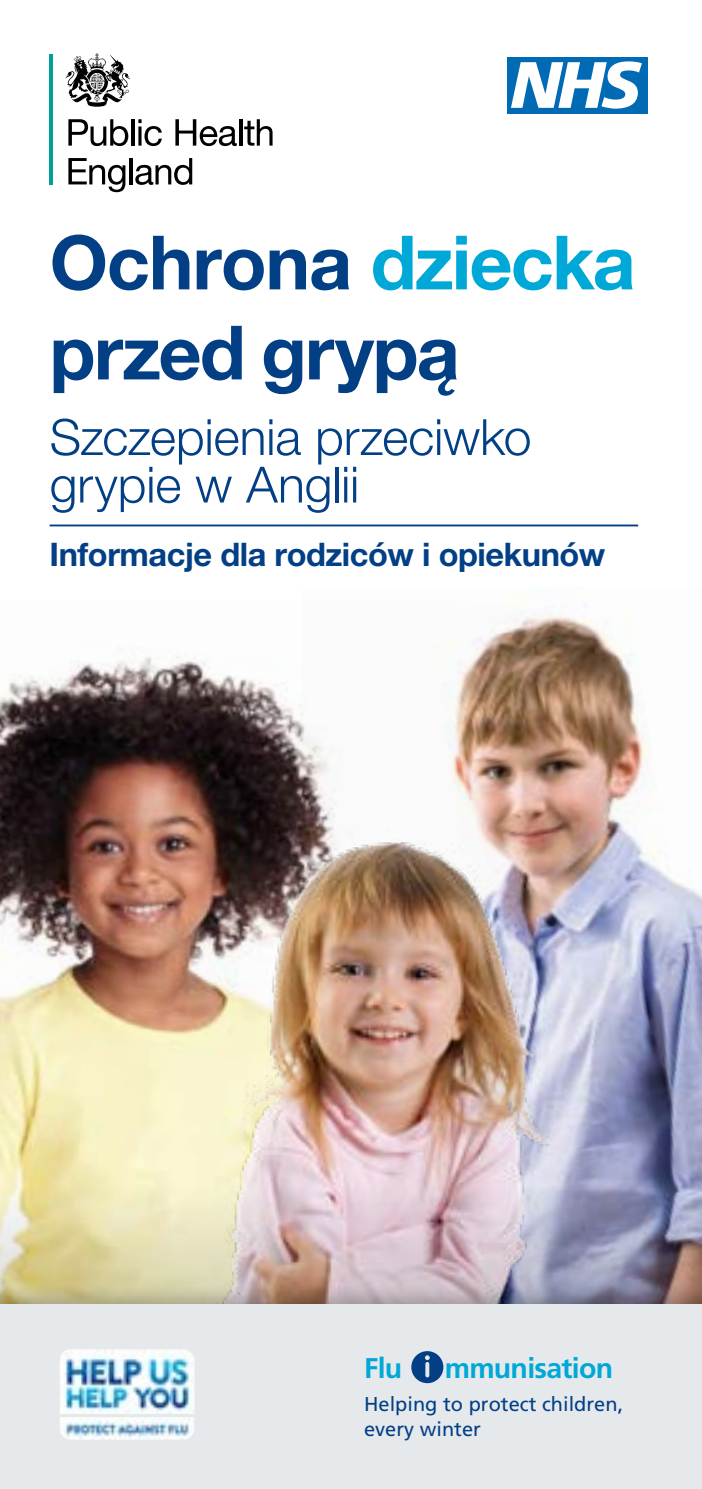
<style>
.page{position:relative;width:702px;height:1489px;background:#fff}
.page>*{position:absolute;margin:0;border:0;box-sizing:border-box;transform-origin:0 0}
.t1{font:700 75px/90px "Helvetica Neue LT Pro";letter-spacing:-.02em;color:#033f85}
.t2{font:300 50px/47.5px "Helvetica Neue LT Pro";letter-spacing:-.005em;color:#033f85}
.t3{font:700 32.5px "Helvetica Neue LT Pro";letter-spacing:-.015em;color:#033f85}
.t4{font:700 28.5px "Frutiger";letter-spacing:-.025em;color:#00a8d7}
.t5{font:20px/25px "Frutiger";color:#033f85}
.s1{color:#00a8d7}
</style>
<div class="page">
<img style="left:553px;top:604px;width:149px;height:579px">
<img style="left:0;top:614px;width:553px;height:569px">
<hr style="left:50px;top:54px;width:3px;height:130px;background:#00a297">
<svg style="left:68px;top:119px;width:60px;height:27px"></svg>
<hr style="left:131px;top:119px;width:3px;height:27px;background:#000">
<svg style="left:138px;top:119px;width:24px;height:27px"></svg>
<img style="left:103px;top:723px;width:547px;height:460px">
<svg style="left:175px;top:119px;width:62px;height:27px"></svg>
<hr style="left:239px;top:119px;width:3px;height:27px;background:#000">
<svg style="left:244px;top:119px;width:28px;height:27px"></svg>
<svg style="left:68px;top:158px;width:57px;height:34px"></svg>
<hr style="left:129px;top:158px;width:3px;height:26px;background:#000">
<svg style="left:135px;top:158px;width:57px;height:27px"></svg>
<svg style="left:65px;top:54px;width:65px;height:53px"></svg>
<div style="left:507px;top:57px;width:140px;height:56px;background:#006ab4"></div>
<svg style="left:511px;top:61px;width:131px;height:48px"></svg>
<hr style="left:50px;top:524px;width:588px;height:2px;background:#033f85">
<img style="left:0;top:1183px;width:702px;height:101px">
<div style="left:0;top:1284px;width:702px;height:204px;background:#000;opacity:.2"></div>
<div style="left:0;top:1304px;width:702px;height:184px;background:#e5e9ec"></div>
<img style="left:60px;top:1349px;width:134px;height:90px">
<hr style="left:55px;top:1413px;width:145px;height:3px;background:#e5e9ec">
<svg style="left:411px;top:1351px;width:32px;height:31px"></svg>
<h1 class="t1" style="left:50px;top:216px;width:587px">Ochrona <span class="s1">dziecka </span>przed grypą</h1>
<h2 class="t2" style="left:50px;top:412px;width:483px">Szczepienia przeciwko grypie w Anglii</h2>
<h3 class="t3" style="left:50px;top:534px;width:557px">Informacje dla rodziców i opiekunów</h3>
<h3 class="t4" style="left:364px;top:1350px;width:40px">Flu</h3>
<h3 class="t4" style="left:445px;top:1350px;width:170px">mmunisation</h3>
<p class="t5" style="left:364px;top:1391px;width:260px">Helping to protect children, every winter</p>
</div>
